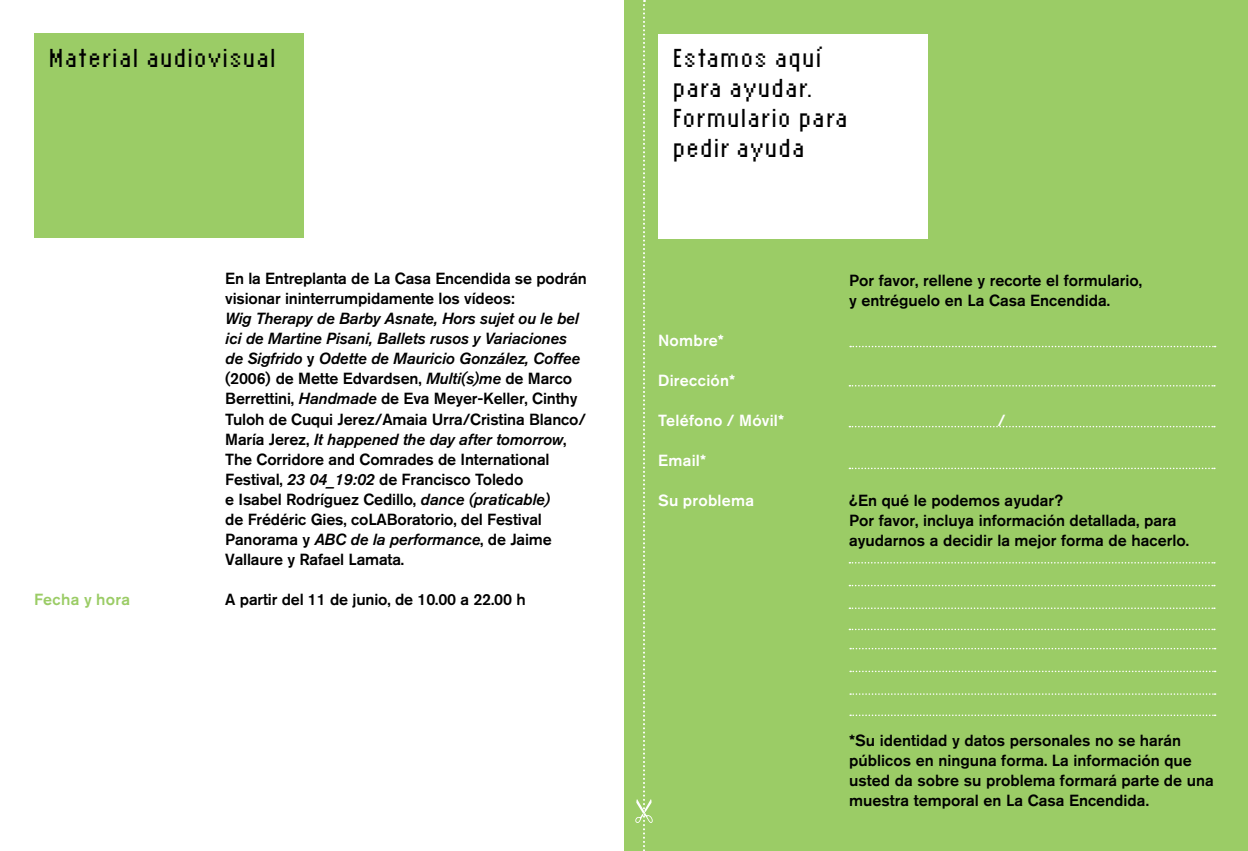
<style>
.page{position:relative;width:1248px;height:851px;background:#fff}
.page>*{position:absolute;margin:0;border:0;box-sizing:border-box;transform-origin:0 0}
.t1{font:24px/30px "Ignifuga";letter-spacing:.005em;color:#000}
.t2{font:500 16px/20px "Akzidenz Grotesk BQ";letter-spacing:-.01em;color:#000}
.t3{font:italic 16px/20px "Akzidenz Grotesk BQ Med";letter-spacing:-.01em;color:#000}
.t4{font:500 16px "Akzidenz Grotesk BQ";letter-spacing:.015em;color:#fff}
.t5{font:500 16px "Akzidenz Grotesk BQ";letter-spacing:.015em;color:#9bcc66}
.s1{font-family:"Akzidenz Grotesk BQ";font-weight:500;font-style:normal}
.s2{font-family:"Akzidenz Grotesk BQ Med";font-weight:400;font-style:italic}
</style>
<div class="page">
<div style="left:34px;top:34px;width:269px;height:204px;background:#9bcc66"></div>
<div style="left:624px;top:0;width:623px;height:850px;background:#9bcc66"></div>
<svg style="left:850px;top:346px;width:365px;height:1px"></svg>
<svg style="left:849px;top:385px;width:365px;height:1px"></svg>
<svg style="left:849px;top:426px;width:365px;height:1px"></svg>
<svg style="left:849px;top:467px;width:365px;height:2px"></svg>
<svg style="left:849px;top:562px;width:365px;height:1px"></svg>
<svg style="left:849px;top:584px;width:365px;height:2px"></svg>
<svg style="left:849px;top:607px;width:365px;height:2px"></svg>
<svg style="left:849px;top:628px;width:365px;height:2px"></svg>
<svg style="left:850px;top:647px;width:365px;height:2px"></svg>
<svg style="left:850px;top:670px;width:365px;height:2px"></svg>
<svg style="left:850px;top:693px;width:365px;height:1px"></svg>
<svg style="left:850px;top:714px;width:365px;height:2px"></svg>
<div style="left:658px;top:34px;width:269px;height:204px;background:#fff"></div>
<svg style="left:635px;top:0;width:17px;height:851px"></svg>
<h1 class="t1" style="left:48px;top:43px;width:230px">Material audiovisual</h1>
<p class="t5" style="left:34px;top:589px;width:97px">Fecha y hora</p>
<p class="t2" style="left:225px;top:268px;width:363px">En la Entreplanta de La Casa Encendida se podrán visionar ininterrumpidamente los vídeos:</p>
<p class="t3" style="left:225px;top:309px;width:356px">Wig Therapy de Barby Asnate, Hors sujet ou le bel ici de Martine Pisani, Ballets rusos y Variaciones de Sigfrido <span class="s1">y</span> Odette de Mauricio González, Coffee</p>
<p class="t2" style="left:225px;top:368px;width:362px">(2006) de Mette Edvardsen, <span class="s2">Multi(s)me</span> de Marco<br>Berrettini, <span class="s2">Handmade</span> de Eva Meyer-Keller, Cinthy<br>Tuloh de Cuqui Jerez/Amaia Urra/Cristina Blanco/</p>
<p class="t3" style="left:225px;top:429px;width:342px"><span class="s1">María Jerez,</span> It happened the day after tomorrow<span class="s1">,</span></p>
<p class="t2" style="left:225px;top:448px;width:326px">The Corridore and Comrades de International Festival, <span class="s2">23 04_19:02</span> de Francisco Toledo<br>e Isabel Rodríguez Cedillo, <span class="s2">dance (praticable) </span>de Frédéric Gies, coLABoratorio, del Festival</p>
<p class="t3" style="left:225px;top:529px;width:328px"><span class="s1">Panorama y</span> ABC de la performance<span class="s1">, de Jaime</span></p>
<p class="t2" style="left:225px;top:548px;width:181px">Vallaure y Rafael Lamata.</p>
<p class="t2" style="left:225px;top:588px;width:302px">A partir del 11 de junio, de 10.00 a 22.00 h</p>
<h1 class="t1" style="left:672px;top:43px;width:177px">Estamos aquí para ayudar.<br>Formulario para pedir ayuda</h1>
<p class="t4" style="left:658px;top:330px;width:67px">Nombre*</p>
<p class="t4" style="left:658px;top:370px;width:79px">Dirección*</p>
<p class="t4" style="left:658px;top:410px;width:128px">Teléfono / Móvil*</p>
<p class="t4" style="left:658px;top:450px;width:50px">Email*</p>
<p class="t4" style="left:658px;top:490px;width:98px">Su problema</p>
<p class="t2" style="left:849px;top:270px;width:294px">Por favor, rellene y recorte el formulario, y entréguelo en La Casa Encendida.</p>
<p class="t4" style="left:997px;top:410px;width:9px">/</p>
<p class="t2" style="left:849px;top:490px;width:341px">¿En qué le podemos ayudar?<br>Por favor, incluya información detallada, para ayudarnos a decidir la mejor forma de hacerlo.</p>
<p class="t2" style="left:849px;top:730px;width:366px">*Su identidad y datos personales no se harán públicos en ninguna forma. La información que usted da sobre su problema formará parte de una muestra temporal en La Casa Encendida.</p>
</div>
